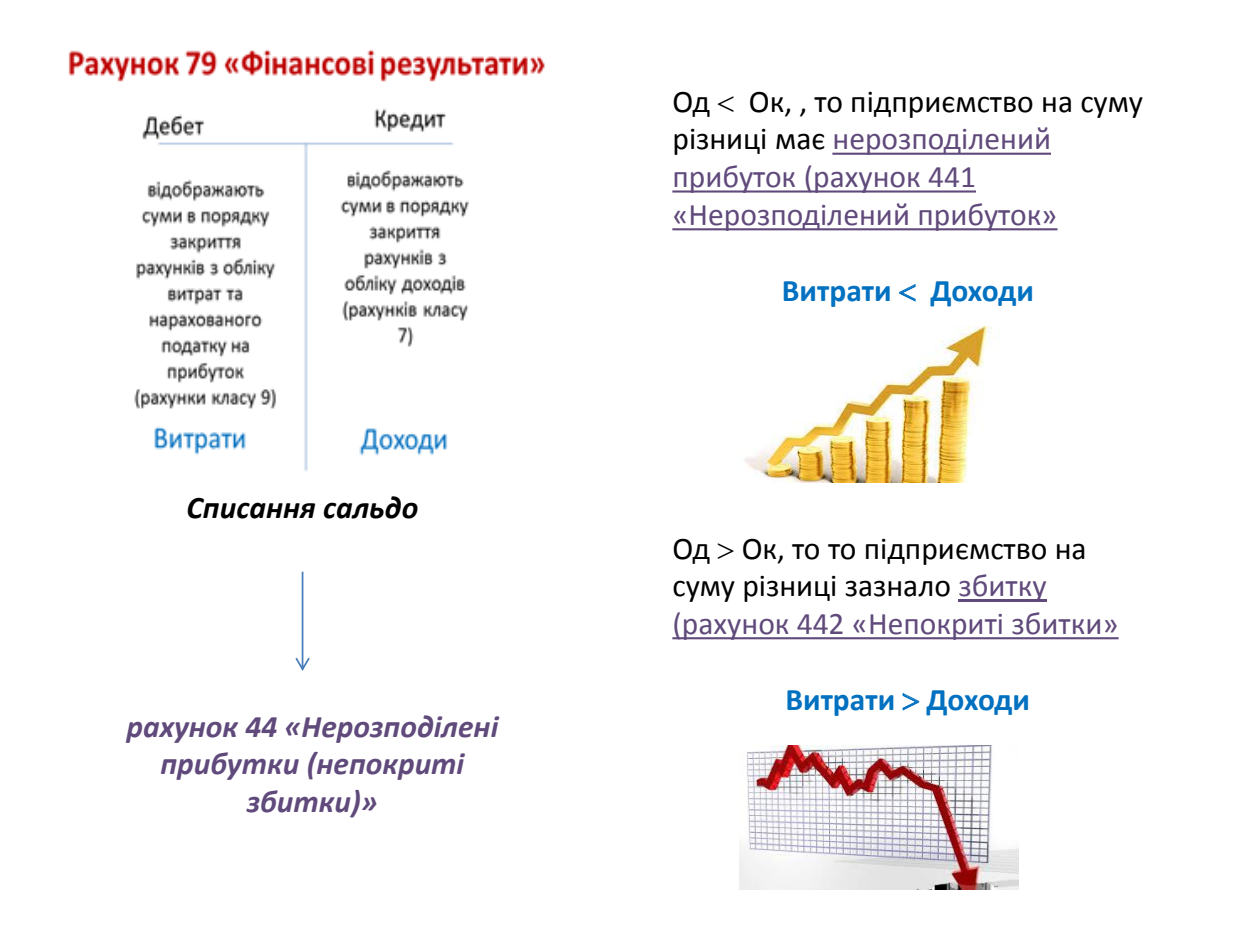
<style>
.page{position:relative;width:1260px;height:945px;background:#fff}
.page>*{position:absolute;margin:0;border:0;box-sizing:border-box;transform-origin:0 0}
.t1{font:31.5px/37.6px "Calibri";color:#604a7b}
.t2{font:31.5px/37.6px "Calibri";color:#000}
.t3{font:italic 700 31.5px/37.8px "Calibri";color:#604a7b;text-align:center}
.t4{font:700 31.5px "Calibri";color:#0070c0}
.t5{font:italic 700 31.5px "Calibri";color:#000}
.s1{color:#000}
.s2{color:#604a7b}
</style>
<div class="page">
<img style="left:68px;top:49px;width:477px;height:423px">
<svg style="left:295px;top:572px;width:15px;height:99px"></svg>
<svg style="left:832px;top:153px;width:219px;height:2px"></svg>
<svg style="left:672px;top:190px;width:304px;height:3px"></svg>
<svg style="left:672px;top:228px;width:386px;height:2px"></svg>
<hr style="left:958px;top:599px;width:89px;height:3px;background:#604a7b">
<svg style="left:672px;top:637px;width:447px;height:2px"></svg>
<img style="left:744px;top:327px;width:248px;height:155px">
<img style="left:739px;top:745px;width:280px;height:144px">
<svg style="left:899px;top:284px;width:17px;height:18px"></svg>
<svg style="left:902px;top:693px;width:18px;height:18px"></svg>
<p class="t5" style="left:187px;top:488px;width:233px">Списання сальдо</p>
<p class="t3" style="left:126px;top:707px;width:374px">рахунок 44 «Нерозподілені прибутки (непокриті збитки)»</p>
<p class="t1" style="left:672px;top:83px;width:472px"><span class="s1">Од Ок, , то підприємство на суму різниці має</span> нерозподілений прибуток (рахунок 441 «Нерозподілений прибуток»</p>
<p class="t4" style="left:782px;top:270px;width:253px">Витрати Доходи</p>
<p class="t2" style="left:672px;top:529px;width:448px">Од Ок, то то підприємство на суму різниці зазнало <span class="s2">збитку (рахунок 442 «Непокриті збитки»</span></p>
<p class="t4" style="left:785px;top:679px;width:246px">Витрати Доходи</p>
</div>
